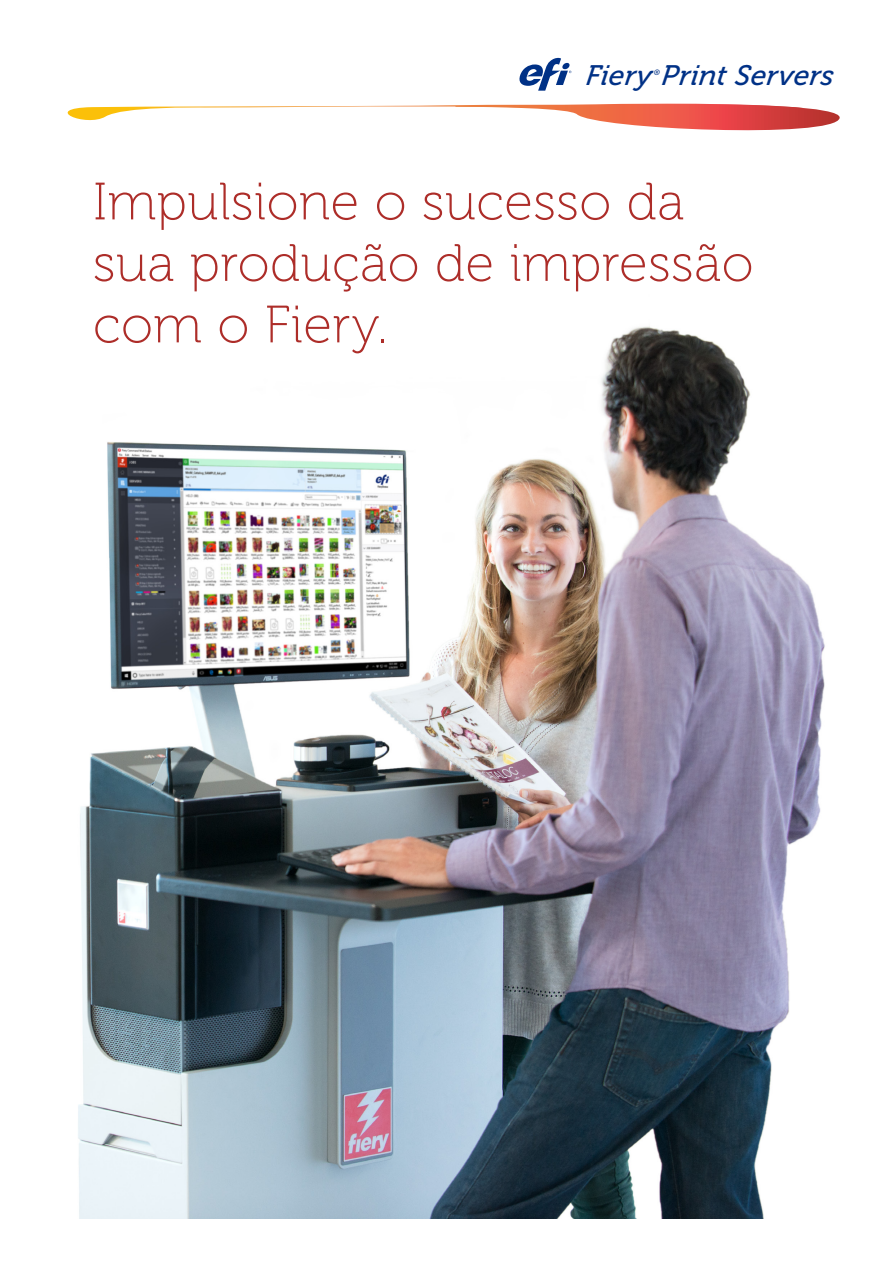
<style>
.page{position:relative;width:893px;height:1263px;background:#fff}
.page>*{position:absolute;margin:0;border:0;box-sizing:border-box;transform-origin:0 0}
.t1{font:52.5px/61.5px "Museo 100";letter-spacing:.01em;color:#ad2d29}
.t2{font:italic 30.6px "Museo 500";color:#003186}
.t3{font:italic 28.05px "Museo 500";color:#003186}
.t4{font:italic 8.4px "Museo 500";color:#003186}
.t5{font:italic 7.65px "Museo 500";color:#003186}
</style>
<div class="page">
<img style="left:78px;top:326px;width:747px;height:892px">
<svg style="left:519px;top:58px;width:52px;height:33px"></svg>
<svg style="left:67px;top:103px;width:773px;height:28px"></svg>
<p class="t2" style="left:565px;top:55px;width:275px">Fiery Print Servers</p>
<p class="t3" style="left:585px;top:60px;width:253px">Fiery Print Servers</p>
<p class="t4" style="left:639px;top:64px;width:10px">®</p>
<p class="t5" style="left:653px;top:68px;width:9px">®</p>
<p class="t1" style="left:93px;top:172px;width:662px">Impulsione o sucesso da sua produção de impressão com o Fiery.</p>
</div>
